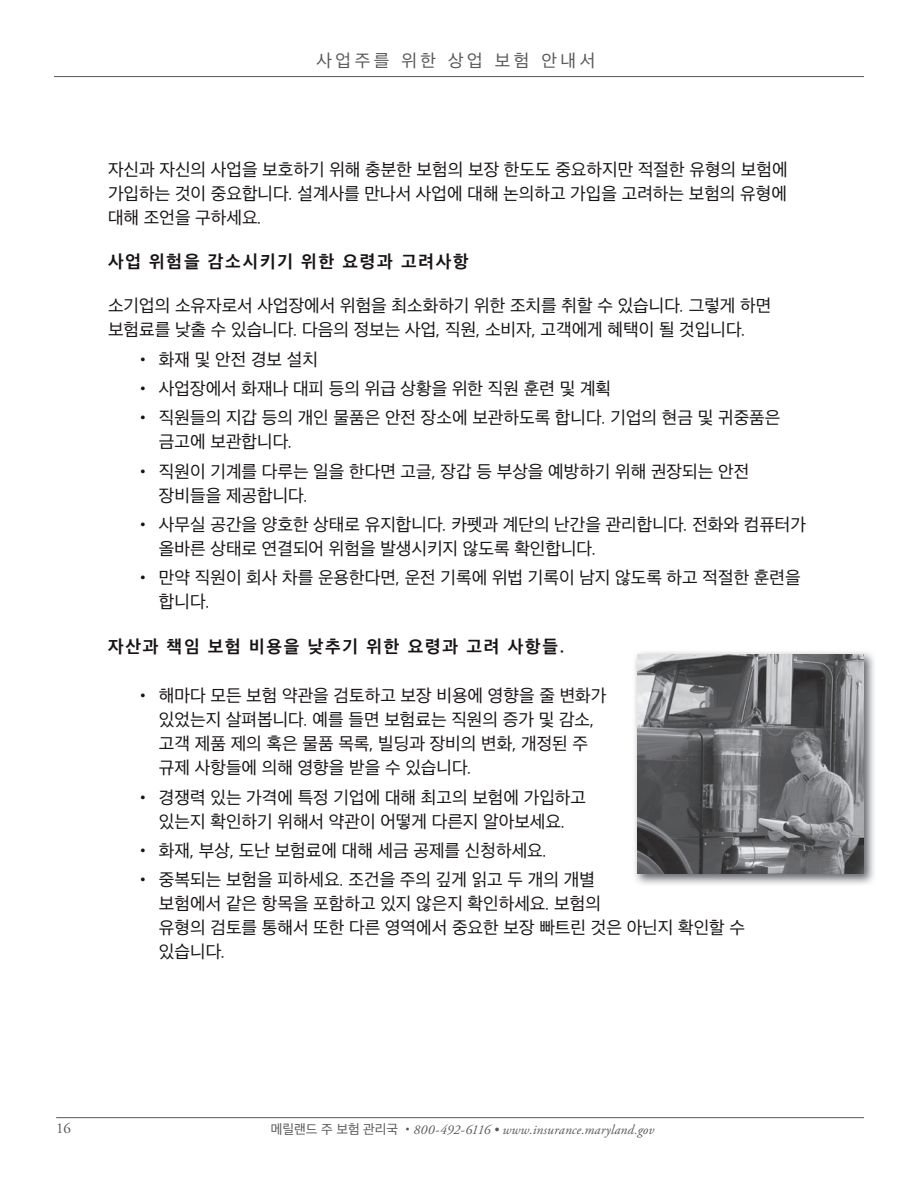
<style>
.page{position:relative;width:918px;height:1188px;background:#fff}
.page>*{position:absolute;margin:0;border:0;box-sizing:border-box;transform-origin:0 0}
.t1{font:18px/24px "Apple SD Gothic Neo";color:#181416}
.t2{font:700 18px "Apple SD Gothic Neo";letter-spacing:.1em;color:#181416}
.t3{font:18px "Apple SD Gothic Neo";letter-spacing:.2em;color:#57585a}
.t4{font:15px "Adobe Garamond Pro";color:#57585a}
.t5{font:italic 13.5px "Adobe Garamond Pro";letter-spacing:.01em;color:#57585a}
.s1{font-family:"Apple SD Gothic Neo";font-style:normal}
</style>
<div class="page">
<hr style="left:56px;top:1117px;width:808px;height:1px;background:#57585a">
<hr style="left:54px;top:76px;width:810px;height:1px;background:#57585a">
<img style="left:635px;top:652px;width:239px;height:232px">
<img style="left:637px;top:654px;width:227px;height:219px">
<p class="t3" style="left:316px;top:51px;width:280px">사업주를 위한 상업 보험 안내서</p>
<p class="t1" style="left:108px;top:158px;width:681px;text-align:justify">자신과 자신의 사업을 보호하기 위해 충분한 보험의 보장 한도도 중요하지만 적절한 유형의 보험에 가입하는 것이 중요합니다. 설계사를 만나서 사업에 대해 논의하고 가입을 고려하는 보험의 유형에 대해 조언을 구하세요.</p>
<p class="t2" style="left:108px;top:252px;width:362px">사업 위험을 감소시키기 위한 요령과 고려사항</p>
<p class="t1" style="left:108px;top:295px;width:665px">소기업의 소유자로서 사업장에서 위험을 최소화하기 위한 조치를 취할 수 있습니다. 그렇게 하면 보험료를 낮출 수 있습니다. 다음의 정보는 사업, 직원, 소비자, 고객에게 혜택이 될 것입니다.</p>
<p class="t1" style="left:135px;top:348px;width:185px">• 화재 및 안전 경보 설치</p>
<p class="t1" style="left:135px;top:378px;width:478px">• 사업장에서 화재나 대피 등의 위급 상황을 위한 직원 훈련 및 계획</p>
<p class="t1" style="left:159px;top:407px;width:623px;text-indent:-24px">• 직원들의 지갑 등의 개인 물품은 안전 장소에 보관하도록 합니다. 기업의 현금 및 귀중품은 금고에 보관합니다.</p>
<p class="t1" style="left:159px;top:460px;width:592px;text-indent:-24px">• 직원이 기계를 다루는 일을 한다면 고글, 장갑 등 부상을 예방하기 위해 권장되는 안전 장비들을 제공합니다.</p>
<p class="t1" style="left:159px;top:514px;width:649px;text-indent:-24px">• 사무실 공간을 양호한 상태로 유지합니다. 카펫과 계단의 난간을 관리합니다. 전화와 컴퓨터가 올바른 상태로 연결되어 위험을 발생시키지 않도록 확인합니다.</p>
<p class="t1" style="left:159px;top:567px;width:643px;text-indent:-24px">• 만약 직원이 회사 차를 운용한다면, 운전 기록에 위법 기록이 남지 않도록 하고 적절한 훈련을 합니다.</p>
<p class="t2" style="left:108px;top:636px;width:458px">자산과 책임 보험 비용을 낮추기 위한 요령과 고려 사항들.</p>
<p class="t1" style="left:159px;top:685px;width:449px;text-indent:-24px">• 해마다 모든 보험 약관을 검토하고 보장 비용에 영향을 줄 변화가 있었는지 살펴봅니다. 예를 들면 보험료는 직원의 증가 및 감소, 고객 제품 제의 혹은 물품 목록, 빌딩과 장비의 변화, 개정된 주 규제 사항들에 의해 영향을 받을 수 있습니다.</p>
<p class="t1" style="left:135px;top:786px;width:453px;text-align:center">• 경쟁력 있는 가격에 특정 기업에 대해 최고의 보험에 가입하고 있는지 확인하기 위해서 약관이 어떻게 다른지 알아보세요.</p>
<p class="t1" style="left:135px;top:840px;width:413px">• 화재, 부상, 도난 보험료에 대해 세금 공제를 신청하세요.</p>
<p class="t1" style="left:159px;top:869px;width:588px;text-indent:-24px">• 중복되는 보험을 피하세요. 조건을 주의 깊게 읽고 두 개의 개별<br>보험에서 같은 항목을 포함하고 있지 않은지 확인하세요. 보험의<br>유형의 검토를 통해서 또한 다른 영역에서 중요한 보장 빠트린 것은 아닌지 확인할 수 있습니다.</p>
<p class="t4" style="left:56px;top:1120px;width:16px">16</p>
<p class="t5" style="left:271px;top:1121px;width:385px"><span class="s1">메릴랜드 주 보험 관리국 •</span>800-492-6116 • www.insurance.maryland.gov</p>
</div>
